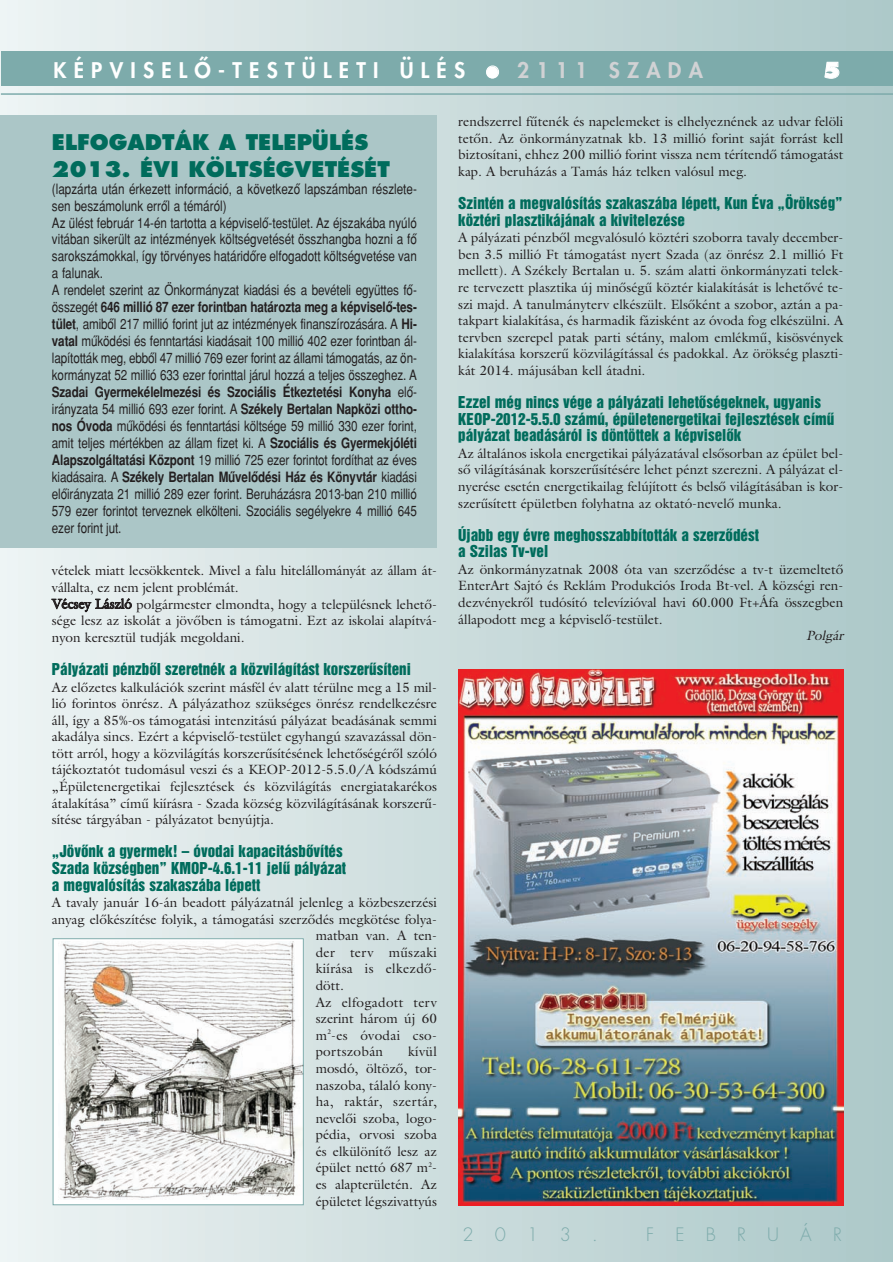
<style>
.page{position:relative;width:893px;height:1262px;background:#fff}
.page>*{position:absolute;margin:0;border:0;box-sizing:border-box;transform-origin:0 0}
.t1{font:700 21px/27px "H Futura Extra";color:#006c5c}
.t2{font:800 21px "H Futura";letter-spacing:.345em;color:#fff}
.t3{font:800 21px "H Futura";letter-spacing:.345em;color:#d1d2d4}
.t4{font:700 21px "H Futura Extra";color:#fff}
.t5{font:300 18px "H Futura";letter-spacing:1.18em;color:#7dabab}
.t6{font:15px/16.5px "H Helvetica Inserat";color:#006c5c}
.t7{font:14.25px/17px "H Helvetica Narrow";letter-spacing:-.01em;color:#231f20}
.t8{font:13.5px/16.6px "Galliard AH";color:#231f20;text-align:justify}
.t9{font:13.5px "Galliard AH";letter-spacing:.02em;color:#231f20}
.t10{font:italic 13.5px "Galliard AH";color:#231f20}
.s1{font-weight:700}
</style>
<div class="page">
<svg style="left:0;top:0;width:1px;height:1261px"></svg>
<div style="left:1px;top:0;width:891px;height:1261px;background:linear-gradient(to right,#eef4f4,#acc7c8)"></div>
<div style="left:1px;top:52px;width:891px;height:34px;background:#7dabab"></div>
<hr style="left:1px;top:93px;width:891px;height:2px;background:#7dabab">
<img style="left:458px;top:669px;width:385px;height:536px">
<div style="left:1px;top:115px;width:436px;height:433px;background:#abc6c7"></div>
<div style="left:53px;top:938px;width:250px;height:266px;background:#fff"></div>
<img style="left:59px;top:941px;width:243px;height:258px">
<div style="left:53px;top:938px;width:251px;height:267px;border:1px solid #7dabab"></div>
<h1 class="t2" style="left:53px;top:60px;width:413px">KÉPVISELÔ-TESTÜLETI ÜLÉS</h1>
<h1 class="t3" style="left:517px;top:60px;width:187px">2111 SZADA</h1>
<h1 class="t4" style="left:822px;top:61px;width:19px">5</h1>
<h1 class="t1" style="left:52px;top:130px;width:339px">ELFOGADTÁK A TELEPÜLÉS<br>2013. ÉVI KÖLTSÉGVETÉSÉT</h1>
<p class="t7" style="left:52px;top:181px;width:366px">(lapzárta után érkezett információ, a következô lapszámban részlete&shy;sen beszámolunk errôl a témáról)<br>Az ülést február 14-én tartotta a képviselô-testület. Az éjszakába nyúló vitában sikerült az intézmények költségvetését összhangba hozni a fô sarokszámokkal, így törvényes határidôre elfogadott költségvetése van a falunak.<br>A rendelet szerint az Önkormányzat kiadási és a bevételi együttes fô&shy;összegét <span class="s1">646 millió 87 ezer forintban határozta meg a képviselô-tes&shy;tület</span>, amibôl 217 millió forint jut az intézmények finanszírozására. A <span class="s1">Hi&shy;vatal</span> mûködési és fenntartási kiadásait 100 millió 402 ezer forintban ál&shy;lapították meg, ebbôl 47 millió 769 ezer forint az állami támogatás, az ön&shy;kormányzat 52 millió 633 ezer forinttal járul hozzá a teljes összeghez. A <span class="s1">Szadai Gyermekélelmezési és Szociális Étkeztetési Konyha</span> elô&shy;irányzata 54 millió 693 ezer forint. A <span class="s1">Székely Bertalan Napközi ottho&shy;nos Óvoda</span> mûködési és fenntartási költsége 59 millió 330 ezer forint, amit teljes mértékben az állam fizet ki. A <span class="s1">Szociális és Gyermekjóléti Alapszolgáltatási Központ</span> 19 millió 725 ezer forintot fordíthat az éves kiadásaira. A <span class="s1">Székely Bertalan Mûvelôdési Ház és Könyvtár</span> kiadási elôirányzata 21 millió 289 ezer forint. Beruházásra 2013-ban 210 millió 579 ezer forintot terveznek elkölteni. Szociális segélyekre 4 millió 645 ezer forint jut.</p>
<p class="t8" style="left:52px;top:564px;width:386px;text-align:left">vételek miatt lecsökkentek. Mivel a falu hitelállományát az állam át&shy;vállalta, ez nem jelent problémát.<br>Vécsey László polgármester elmondta, hogy a településnek lehetô&shy;sége lesz az iskolát a jövôben is támogatni. Ezt az iskolai alapítvá&shy;nyon keresztül tudják megoldani.</p>
<p class="t6" style="left:52px;top:661px;width:360px">Pályázati pénzbôl szeretnék a közvilágítást korszerûsíteni</p>
<p class="t8" style="left:52px;top:680px;width:386px">Az elôzetes kalkulációk szerint másfél év alatt térülne meg a 15 mil&shy;lió forintos önrész. A pályázathoz szükséges önrész rendelkezésre áll, így a 85%-os támogatási intenzitású pályázat beadásának semmi akadálya sincs. Ezért a képviselô-testület egyhangú szavazással dön&shy;tött arról, hogy a közvilágítás korszerûsítésének lehetôségérôl szóló tájékoztatót tudomásul veszi és a KEOP-2012-5.5.0/A kódszámú „Épületenergetikai fejlesztések és közvilágítás energiatakarékos átalakítása” címû kiírásra - Szada község közvilágításának korszerû&shy;sítése tárgyában - pályázatot benyújtja.</p>
<p class="t6" style="left:52px;top:843px;width:295px">„Jövônk a gyermek! – óvodai kapacitásbôvítés<br>Szada községben” KMOP-4.6.1-11 jelû pályázat a megvalósítás szakaszába lépett</p>
<p class="t8" style="left:52px;top:895px;width:386px">A tavaly január 16-án beadott pályázatnál jelenleg a közbeszerzési</p>
<p class="t8" style="left:52px;top:912px;width:386px">anyag elôkészítése folyik, a támogatási szerzôdés megkötése folya-</p>
<p class="t8" style="left:316px;top:928px;width:123px">matban van. A ten-</p>
<p class="t9" style="left:316px;top:947px;width:123px">der terv mûszaki</p>
<p class="t9" style="left:316px;top:963px;width:123px">kiírása is elkezdô-</p>
<p class="t8" style="left:316px;top:978px;width:30px">dött.</p>
<p class="t9" style="left:316px;top:996px;width:123px">Az elfogadott terv</p>
<p class="t8" style="left:316px;top:1011px;width:123px">szerint három új 60</p>
<p class="t9" style="left:316px;top:1029px;width:123px">m<sup>2</sup>-es óvodai cso-</p>
<p class="t9" style="left:316px;top:1046px;width:69px">portszobán</p>
<p class="t8" style="left:316px;top:1044px;width:123px;text-indent:92px">kívül mosdó, öltözô, tor&shy;naszoba, tálaló kony&shy;ha, raktár, szertár, nevelôi szoba, logo&shy;pédia, orvosi szoba és elkülönítô lesz az épület nettó 687 m<sup>2</sup>- es alapterületén. Az épületet légszivattyús</p>
<p class="t8" style="left:458px;top:114px;width:386px">rendszerrel fûtenék és napelemeket is elhelyeznének az udvar felöli tetôn. Az önkormányzatnak kb. 13 millió forint saját forrást kell biztosítani, ehhez 200 millió forint vissza nem térítendô támogatást kap. A beruházás a Tamás ház telken valósul meg.</p>
<p class="t6" style="left:458px;top:195px;width:386px">Szintén a megvalósítás szakaszába lépett, Kun Éva „Örökség” köztéri plasztikájának a kivitelezése</p>
<p class="t8" style="left:458px;top:230px;width:386px">A pályázati pénzbôl megvalósuló köztéri szoborra tavaly december&shy;ben 3.5 millió Ft támogatást nyert Szada (az önrész 2.1 millió Ft mellett). A Székely Bertalan u. 5. szám alatti önkormányzati telek&shy;re tervezett plasztika új minôségû köztér kialakítását is lehetôvé te&shy;szi majd. A tanulmányterv elkészült. Elsôként a szobor, aztán a pa&shy;takpart kialakítása, és harmadik fázisként az óvoda fog elkészülni. A tervben szerepel patak parti sétány, malom emlékmû, kisösvények kialakítása korszerû közvilágítással és padokkal. Az örökség plaszti&shy;kát 2014. májusában kell átadni.</p>
<p class="t6" style="left:458px;top:394px;width:378px">Ezzel még nincs vége a pályázati lehetôségeknek, ugyanis<br>KEOP-2012-5.5.0 számú, épületenergetikai fejlesztések címû pályázat beadásáról is döntöttek a képviselôk</p>
<p class="t8" style="left:458px;top:446px;width:386px">Az általános iskola energetikai pályázatával elsôsorban az épület bel&shy;sô világításának korszerûsítésére lehet pénzt szerezni. A pályázat el&shy;nyerése esetén energetikailag felújított és belsô világításában is kor&shy;szerûsített épületben folyhatna az oktató-nevelô munka.</p>
<p class="t6" style="left:458px;top:527px;width:302px">Újabb egy évre meghosszabbították a szerzôdést a Szilas Tv-vel</p>
<p class="t8" style="left:458px;top:562px;width:386px">Az önkormányzatnak 2008 óta van szerzôdése a tv-t üzemeltetô EnterArt Sajtó és Reklám Produkciós Iroda Bt-vel. A községi ren&shy;dezvényekrôl tudósító televízióval havi 60.000 Ft+Áfa összegben állapodott meg a képviselô-testület.</p>
<p class="t10" style="left:806px;top:630px;width:42px">Polgár</p>
<h2 class="t5" style="left:462px;top:1225px;width:137px">2013.</h2>
<h2 class="t5" style="left:646px;top:1225px;width:197px">FEBRUÁR</h2>
</div>
